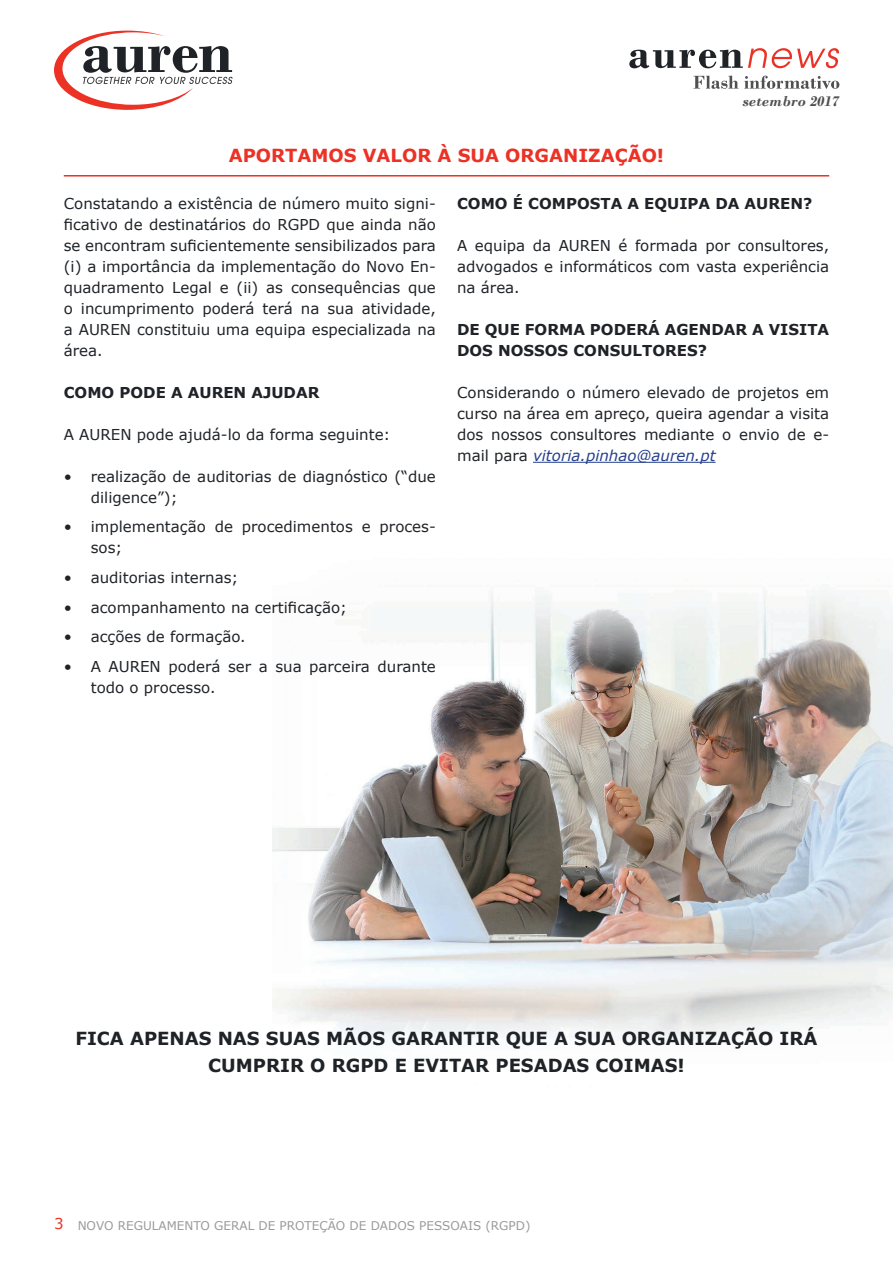
<style>
.page{position:relative;width:893px;height:1263px;background:#fff}
.page>*{position:absolute;margin:0;border:0;box-sizing:border-box;transform-origin:0 0}
.t1{font:700 18px/27px "Verdana";color:#1f2327;text-align:center}
.t2{font:700 18px "Verdana";color:#ec3125}
.t3{font:15px/21px "Verdana";color:#1f2327;text-align:justify}
.t4{font:700 15px/21px "Verdana";color:#1f2327}
.t5{font:italic 700 15px "Bodoni";color:#504f52}
.t6{font:12px "Verdana";color:#2f3236}
.s1{font-style:italic;color:#253f8e}
.s2{font-size:15px;color:#ec3125}
</style>
<div class="page">
<svg style="left:629px;top:48px;width:210px;height:20px"></svg>
<svg style="left:694px;top:76px;width:146px;height:13px"></svg>
<svg style="left:54px;top:31px;width:179px;height:79px"></svg>
<img style="left:272px;top:587px;width:621px;height:451px">
<hr style="left:533px;top:462px;width:183px;height:1px;background:#253f8e">
<hr style="left:64px;top:175px;width:765px;height:2px;background:#ec3125">
<p class="t2" style="left:229px;top:143px;width:437px">APORTAMOS VALOR À SUA ORGANIZAÇÃO!</p>
<p class="t5" style="left:742px;top:92px;width:98px">setembro 2017</p>
<p class="t3" style="left:64px;top:193px;width:374px">Constatando a existência de número muito signi&shy;ficativo de destinatários do RGPD que ainda não se encontram suficientemente sensibilizados para (i) a importância da implementação do Novo En&shy;quadramento Legal e (ii) as consequências que o incumprimento poderá terá na sua atividade, a AUREN constituiu uma equipa especializada na área.</p>
<p class="t4" style="left:64px;top:382px;width:257px">COMO PODE A AUREN AJUDAR</p>
<p class="t3" style="left:64px;top:424px;width:328px">A AUREN pode ajudá-lo da forma seguinte:</p>
<p class="t3" style="left:91px;top:466px;width:347px;text-indent:-27px">• realização de auditorias de diagnóstico (“due diligence”);</p>
<p class="t3" style="left:91px;top:516px;width:347px;text-indent:-27px">• implementação de procedimentos e proces&shy;sos;</p>
<p class="t3" style="left:64px;top:567px;width:176px">• auditorias internas;</p>
<p class="t3" style="left:64px;top:596px;width:285px">• acompanhamento na certificação;</p>
<p class="t3" style="left:64px;top:626px;width:183px">• acções de formação.</p>
<p class="t3" style="left:91px;top:655px;width:347px;text-indent:-27px">• A AUREN poderá ser a sua parceira durante todo o processo.</p>
<p class="t4" style="left:457px;top:193px;width:357px">COMO É COMPOSTA A EQUIPA DA AUREN?</p>
<p class="t3" style="left:457px;top:235px;width:374px">A equipa da AUREN é formada por consultores, advogados e informáticos com vasta experiência na área.</p>
<p class="t4" style="left:457px;top:319px;width:374px">DE QUE FORMA PODERÁ AGENDAR A VISITA<br>DOS NOSSOS CONSULTORES?</p>
<p class="t3" style="left:457px;top:382px;width:374px">Considerando o número elevado de projetos em curso na área em apreço, queira agendar a visita dos nossos consultores mediante o envio de e&shy;mail para <span class="s1">vitoria.pinhao@auren.pt</span></p>
<p class="t1" style="left:75px;top:1024px;width:743px">FICA APENAS NAS SUAS MÃOS GARANTIR QUE A SUA ORGANIZAÇÃO IRÁ<br>CUMPRIR O RGPD E EVITAR PESADAS COIMAS!</p>
<p class="t6" style="left:54px;top:1217px;width:478px"><span class="s2">3</span> NOVO REGULAMENTO GERAL DE PROTEÇÃO DE DADOS PESSOAIS (RGPD)</p>
</div>
